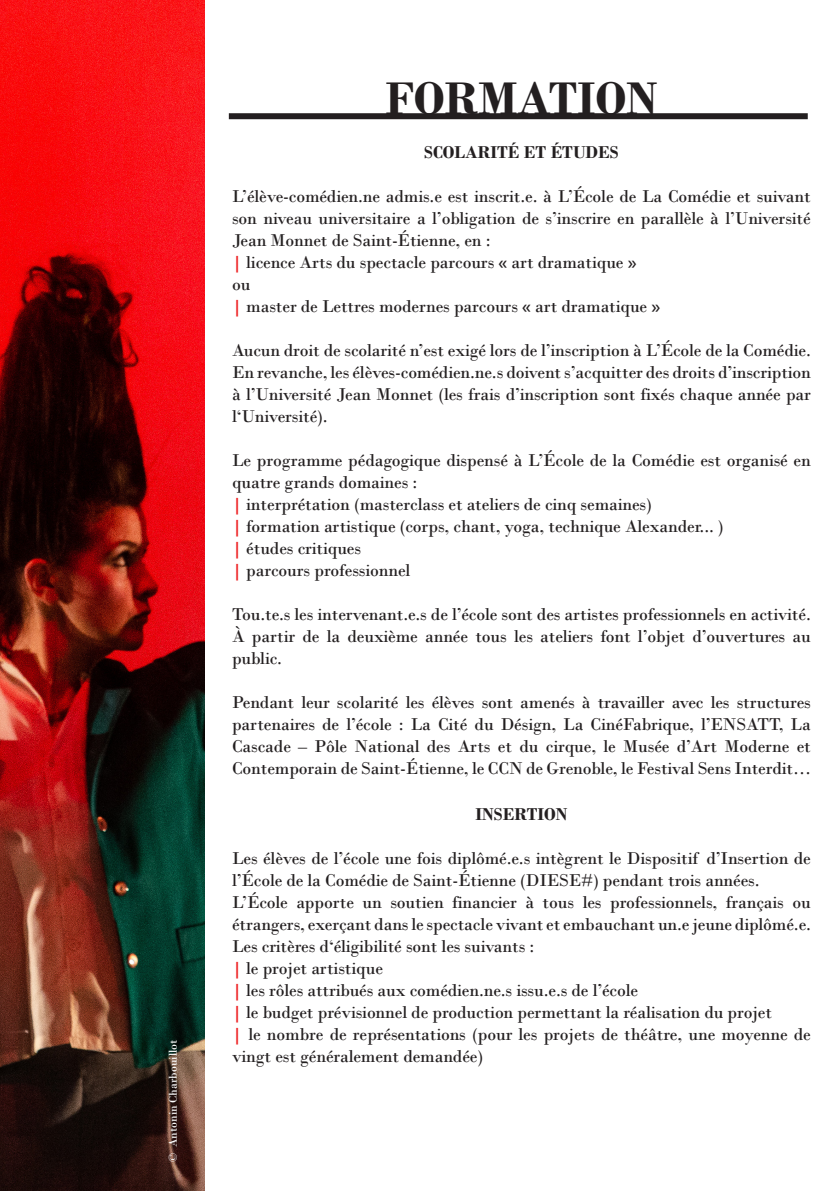
<style>
.page{position:relative;width:840px;height:1191px;background:#fff}
.page>*{position:absolute;margin:0;border:0;box-sizing:border-box;transform-origin:0 0}
.t1{font:700 48px "Bodoni";color:#231f20}
.t2{font:18px/22px "Bodoni";letter-spacing:-.01em;color:#231f20;text-align:justify}
.t3{font:700 18px "Bodoni";color:#231f20}
.t4{font:12px "Bodoni";color:#fff}
.s1{font-weight:700;color:#ee2123}
</style>
<div class="page">
<img style="left:0;top:0;width:204px;height:1191px">
<div style="left:229px;top:113px;width:578px;height:6px;background:#231f20"></div>
<p class="t4" style="left:166px;top:1162px;width:124px;rotate:-90deg">© Antonin Charbouillot</p>
<p class="t1" style="left:385px;top:70px;width:273px">FORMATION</p>
<p class="t3" style="left:424px;top:142px;width:196px">SCOLARITÉ ET ÉTUDES</p>
<p class="t2" style="left:232px;top:185px;width:580px">L’élève-comédien.ne admis.e est inscrit.e. à L’École de La Comédie et suivant son niveau universitaire a l’obligation de s’inscrire en parallèle à l’Université Jean Monnet de Saint-Étienne, en :</p>
<p class="t2" style="left:232px;top:251px;width:406px"><span class="s1">|</span> licence Arts du spectacle parcours « art dramatique »</p>
<p class="t2" style="left:232px;top:273px;width:20px">ou</p>
<p class="t2" style="left:232px;top:295px;width:429px"><span class="s1">|</span> master de Lettres modernes parcours « art dramatique »</p>
<p class="t2" style="left:232px;top:339px;width:580px">Aucun droit de scolarité n’est exigé lors de l’inscription à L’École de la Comédie.</p>
<p class="t2" style="left:232px;top:361px;width:580px">En revanche, les élèves-comédien.ne.s doivent s’acquitter des droits d’inscription à l’Université Jean Monnet (les frais d’inscription sont fixés chaque année par l‘Université).</p>
<p class="t2" style="left:232px;top:449px;width:580px">Le programme pédagogique dispensé à L’École de la Comédie est organisé en quatre grands domaines :</p>
<p class="t2" style="left:232px;top:493px;width:421px"><span class="s1">|</span> interprétation (masterclass et ateliers de cinq semaines)</p>
<p class="t2" style="left:232px;top:515px;width:493px"><span class="s1">|</span> formation artistique (corps, chant, yoga, technique Alexander... )</p>
<p class="t2" style="left:232px;top:537px;width:131px"><span class="s1">|</span> études critiques</p>
<p class="t2" style="left:232px;top:559px;width:180px"><span class="s1">|</span> parcours professionnel</p>
<p class="t2" style="left:232px;top:603px;width:580px">Tou.te.s les intervenant.e.s de l’école sont des artistes professionnels en activité.<br>À partir de la deuxième année tous les ateliers font l’objet d’ouvertures au public.</p>
<p class="t2" style="left:232px;top:691px;width:580px">Pendant leur scolarité les élèves sont amenés à travailler avec les structures partenaires de l’école : La Cité du Désign, La CinéFabrique, l’ENSATT, La Cascade – Pôle National des Arts et du cirque, le Musée d’Art Moderne et Contemporain de Saint-Étienne, le CCN de Grenoble, le Festival Sens Interdit…</p>
<p class="t3" style="left:475px;top:804px;width:93px">INSERTION</p>
<p class="t2" style="left:232px;top:847px;width:580px">Les élèves de l’école une fois diplômé.e.s intègrent le Dispositif d’Insertion de l’École de la Comédie de Saint-Étienne (DIESE#) pendant trois années.</p>
<p class="t2" style="left:232px;top:891px;width:580px">L’École apporte un soutien financier à tous les professionnels, français ou étrangers, exerçant dans le spectacle vivant et embauchant un.e jeune diplômé.e.</p>
<p class="t2" style="left:232px;top:935px;width:304px">Les critères d‘éligibilité sont les suivants :</p>
<p class="t2" style="left:232px;top:957px;width:152px"><span class="s1">|</span> le projet artistique</p>
<p class="t2" style="left:232px;top:979px;width:407px"><span class="s1">|</span> les rôles attribués aux comédien.ne.s issu.e.s de l’école</p>
<p class="t2" style="left:232px;top:1001px;width:541px"><span class="s1">|</span> le budget prévisionnel de production permettant la réalisation du projet</p>
<p class="t2" style="left:232px;top:1023px;width:580px"><span class="s1">|</span> le nombre de représentations (pour les projets de théâtre, une moyenne de vingt est généralement demandée)</p>
</div>
